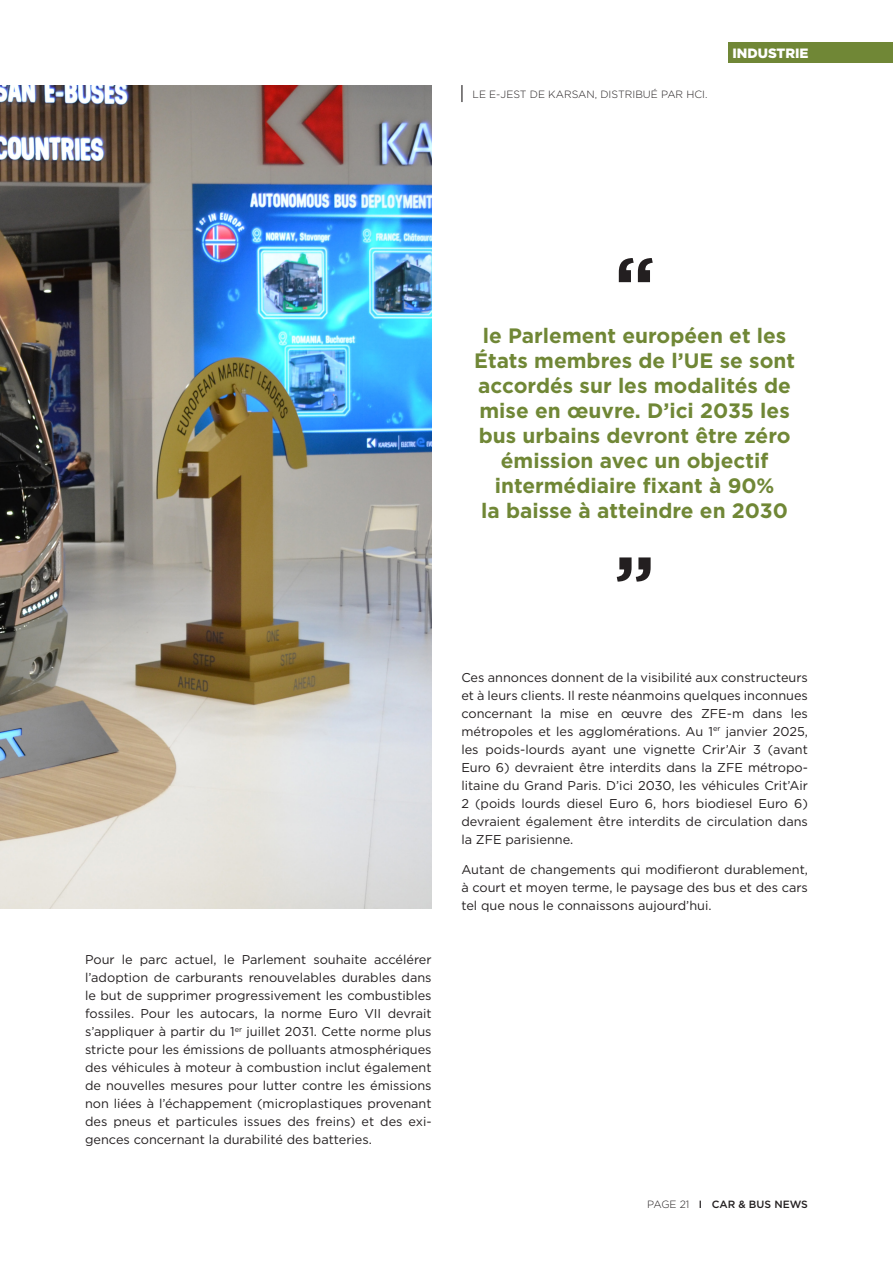
<style>
.page{position:relative;width:893px;height:1263px;background:#fff}
.page>*{position:absolute;margin:0;border:0;box-sizing:border-box;transform-origin:0 0}
.t1{font:700 75px "Gotham";color:#231f20}
.t2{font:700 20.85px/25px "Gotham";color:#708736;text-align:center}
.t3{font:900 13.5px "Gotham";color:#fff}
.t4{font:12.75px/18px "Gotham";color:#231f20;text-align:justify}
.t5{font:300 10.5px "Gotham";color:#231f20}
.t6{font:500 10.5px "Gotham";color:#231f20}
.s1{font-weight:300}
</style>
<div class="page">
<div style="left:728px;top:43px;width:165px;height:20px;background:#708736"></div>
<img style="left:0;top:85px;width:432px;height:824px">
<svg style="left:461px;top:85px;width:1px;height:17px"></svg>
<p class="t5" style="left:473px;top:87px;width:236px">LE E-JEST DE KARSAN, DISTRIBUÉ PAR HCI.</p>
<p class="t3" style="left:732px;top:43px;width:78px">INDUSTRIE</p>
<h1 class="t1" style="left:614px;top:235px;width:42px">“</h1>
<h2 class="t2" style="left:474px;top:323px;width:323px">le Parlement européen et les<br>États membres de l’UE se sont accordés sur les modalités de mise en œuvre. D’ici 2035 les bus urbains devront être zéro émission avec un objectif intermédiaire fixant à 90%<br>la baisse à atteindre en 2030</h2>
<h1 class="t1" style="left:614px;top:534px;width:42px">”</h1>
<p class="t4" style="left:85px;top:950px;width:348px">Pour le parc actuel, le Parlement souhaite accélérer l’adoption de carburants renouvelables durables dans le but de supprimer progressivement les combustibles fossiles. Pour les autocars, la norme Euro VII devrait s’appliquer à partir du 1<sup>er</sup> juillet 2031. Cette norme plus stricte pour les émissions de polluants atmosphériques des véhicules à moteur à combustion inclut également de nouvelles mesures pour lutter contre les émissions non liées à l’échappement (microplastiques provenant des pneus et particules issues des freins) et des exi&shy;gences concernant la durabilité des batteries.</p>
<p class="t4" style="left:461px;top:668px;width:348px">Ces annonces donnent de la visibilité aux constructeurs et à leurs clients. Il reste néanmoins quelques inconnues concernant la mise en œuvre des ZFE-m dans les métropoles et les agglomérations. Au 1<sup>er</sup> janvier 2025, les poids-lourds ayant une vignette Crir’Air 3 (avant Euro 6) devraient être interdits dans la ZFE métropo&shy;litaine du Grand Paris. D’ici 2030, les véhicules Crit’Air 2 (poids lourds diesel Euro 6, hors biodiesel Euro 6) devraient également être interdits de circulation dans la ZFE parisienne.</p>
<p class="t4" style="left:461px;top:860px;width:348px">Autant de changements qui modifieront durablement, à court et moyen terme, le paysage des bus et des cars tel que nous le connaissons aujourd’hui.</p>
<p class="t6" style="left:647px;top:1197px;width:162px"><span class="s1">PAGE 21</span> I CAR &amp; BUS NEWS</p>
</div>
